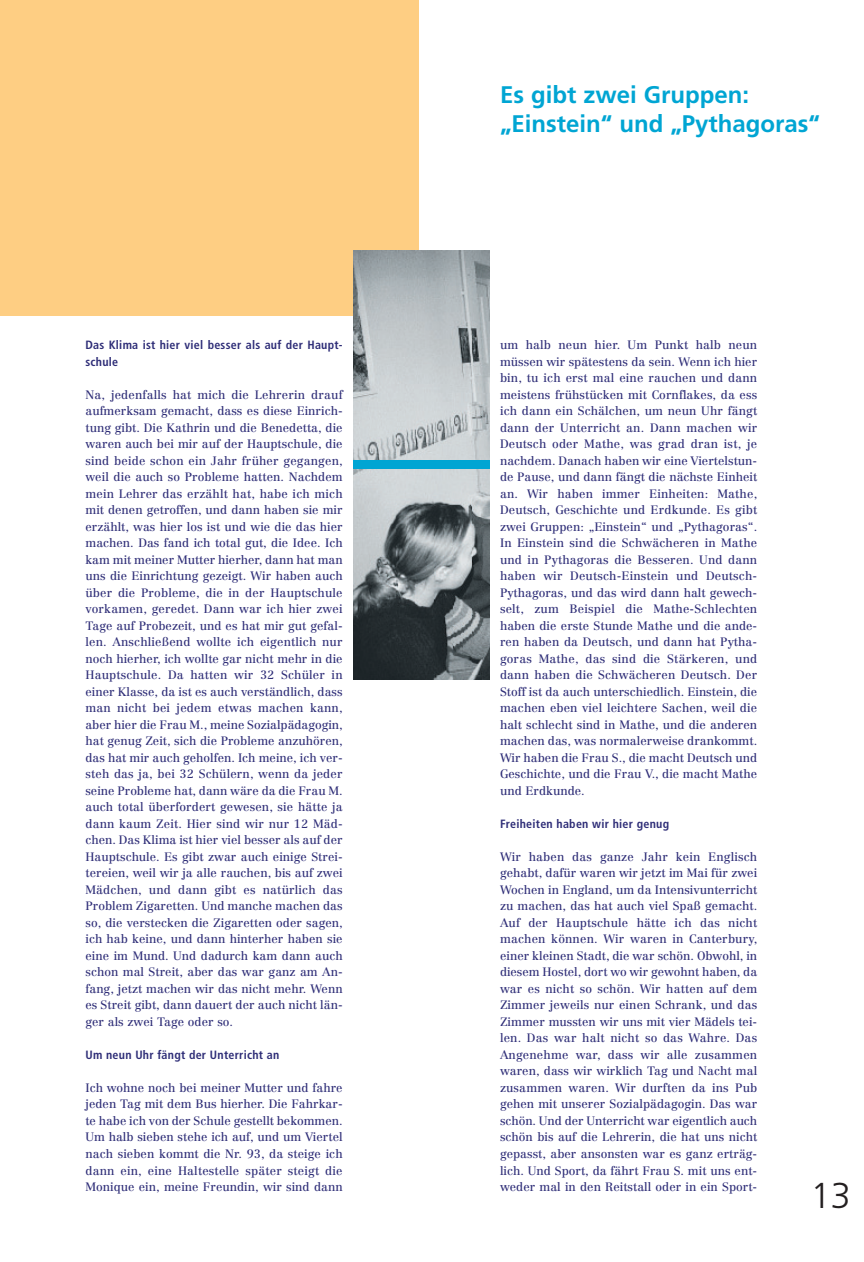
<style>
.page{position:relative;width:864px;height:1262px;background:#fff}
.page>*{position:absolute;margin:0;border:0;box-sizing:border-box;transform-origin:0 0}
.t1{font:300 36px "Frutiger";color:#231f20}
.t2{font:700 24px/28.8px "Frutiger";color:#00a5d3}
.t3{font:12px/16.5px "Centennial";color:#2e2d77;text-align:justify}
.t4{font:700 condensed 12px/16.5px "Frutiger";letter-spacing:.02em;color:#2e2d77}
</style>
<div class="page">
<div style="left:0;top:0;width:419px;height:316px;background:#fece83"></div>
<img style="left:353px;top:251px;width:136px;height:209px">
<svg style="left:353px;top:469px;width:136px;height:210px;background:#757c80"></svg>
<div style="left:353px;top:460px;width:136px;height:9px;background:#00a5d3"></div>
<p class="t4" style="left:85px;top:338px;width:259px">Das Klima ist hier viel besser als auf der Haupt&shy;schule</p>
<p class="t3" style="left:85px;top:387px;width:259px">Na, jedenfalls hat mich die Lehrerin drauf aufmerksam gemacht, dass es diese Einrich&shy;tung gibt. Die Kathrin und die Benedetta, die waren auch bei mir auf der Hauptschule, die sind beide schon ein Jahr früher gegangen, weil die auch so Probleme hatten. Nachdem mein Lehrer das erzählt hat, habe ich mich mit denen getroffen, und dann haben sie mir erzählt, was hier los ist und wie die das hier machen. Das fand ich total gut, die Idee. Ich kam mit meiner Mutter hierher, dann hat man uns die Einrichtung gezeigt. Wir haben auch über die Probleme, die in der Hauptschule vorkamen, geredet. Dann war ich hier zwei Tage auf Probezeit, und es hat mir gut gefal&shy;len. Anschließend wollte ich eigentlich nur noch hierher, ich wollte gar nicht mehr in die Hauptschule. Da hatten wir 32 Schüler in einer Klasse, da ist es auch verständlich, dass man nicht bei jedem etwas machen kann, aber hier die Frau M., meine Sozialpädagogin, hat genug Zeit, sich die Probleme anzuhören, das hat mir auch geholfen. Ich meine, ich ver&shy;steh das ja, bei 32 Schülern, wenn da jeder seine Probleme hat, dann wäre da die Frau M. auch total überfordert gewesen, sie hätte ja dann kaum Zeit. Hier sind wir nur 12 Mäd&shy;chen. Das Klima ist hier viel besser als auf der Hauptschule. Es gibt zwar auch einige Strei&shy;tereien, weil wir ja alle rauchen, bis auf zwei Mädchen, und dann gibt es natürlich das Problem Zigaretten. Und manche machen das so, die verstecken die Zigaretten oder sagen, ich hab keine, und dann hinterher haben sie eine im Mund. Und dadurch kam dann auch schon mal Streit, aber das war ganz am An&shy;fang, jetzt machen wir das nicht mehr. Wenn es Streit gibt, dann dauert der auch nicht län&shy;ger als zwei Tage oder so.</p>
<p class="t4" style="left:85px;top:1047px;width:195px">Um neun Uhr fängt der Unterricht an</p>
<p class="t3" style="left:85px;top:1080px;width:259px">Ich wohne noch bei meiner Mutter und fahre jeden Tag mit dem Bus hierher. Die Fahrkar&shy;te habe ich von der Schule gestellt bekommen.<br>Um halb sieben stehe ich auf, und um Viertel nach sieben kommt die Nr. 93, da steige ich dann ein, eine Haltestelle später steigt die Monique ein, meine Freundin, wir sind dann</p>
<h2 class="t2" style="left:500px;top:82px;width:322px">Es gibt zwei Gruppen: „Einstein“ und „Pythagoras“</h2>
<p class="t3" style="left:500px;top:338px;width:259px">um halb neun hier. Um Punkt halb neun müssen wir spätestens da sein. Wenn ich hier bin, tu ich erst mal eine rauchen und dann meistens frühstücken mit Cornflakes, da ess ich dann ein Schälchen, um neun Uhr fängt dann der Unterricht an. Dann machen wir Deutsch oder Mathe, was grad dran ist, je nachdem. Danach haben wir eine Viertelstun&shy;de Pause, und dann fängt die nächste Einheit an. Wir haben immer Einheiten: Mathe, Deutsch, Geschichte und Erdkunde. Es gibt zwei Gruppen: „Einstein“ und „Pythagoras“.<br>In Einstein sind die Schwächeren in Mathe und in Pythagoras die Besseren. Und dann haben wir Deutsch-Einstein und Deutsch-Pythagoras, und das wird dann halt gewech&shy;selt, zum Beispiel die Mathe-Schlechten haben die erste Stunde Mathe und die ande&shy;ren haben da Deutsch, und dann hat Pytha&shy;goras Mathe, das sind die Stärkeren, und dann haben die Schwächeren Deutsch. Der Stoff ist da auch unterschiedlich. Einstein, die machen eben viel leichtere Sachen, weil die halt schlecht sind in Mathe, und die anderen machen das, was normalerweise drankommt.<br>Wir haben die Frau S., die macht Deutsch und Geschichte, und die Frau V., die macht Mathe und Erdkunde.</p>
<p class="t4" style="left:500px;top:816px;width:171px">Freiheiten haben wir hier genug</p>
<p class="t3" style="left:500px;top:849px;width:259px">Wir haben das ganze Jahr kein Englisch gehabt, dafür waren wir jetzt im Mai für zwei Wochen in England, um da Intensivunterricht zu machen, das hat auch viel Spaß gemacht.<br>Auf der Hauptschule hätte ich das nicht machen können. Wir waren in Canterbury, einer kleinen Stadt, die war schön. Obwohl, in diesem Hostel, dort wo wir gewohnt haben, da war es nicht so schön. Wir hatten auf dem Zimmer jeweils nur einen Schrank, und das Zimmer mussten wir uns mit vier Mädels tei&shy;len. Das war halt nicht so das Wahre. Das Angenehme war, dass wir alle zusammen waren, dass wir wirklich Tag und Nacht mal zusammen waren. Wir durften da ins Pub gehen mit unserer Sozialpädagogin. Das war schön. Und der Unterricht war eigentlich auch schön bis auf die Lehrerin, die hat uns nicht gepasst, aber ansonsten war es ganz erträg&shy;lich. Und Sport, da fährt Frau S. mit uns ent&shy;weder mal in den Reitstall oder in ein Sport-</p>
<h1 class="t1" style="left:811px;top:1180px;width:42px">13</h1>
</div>
